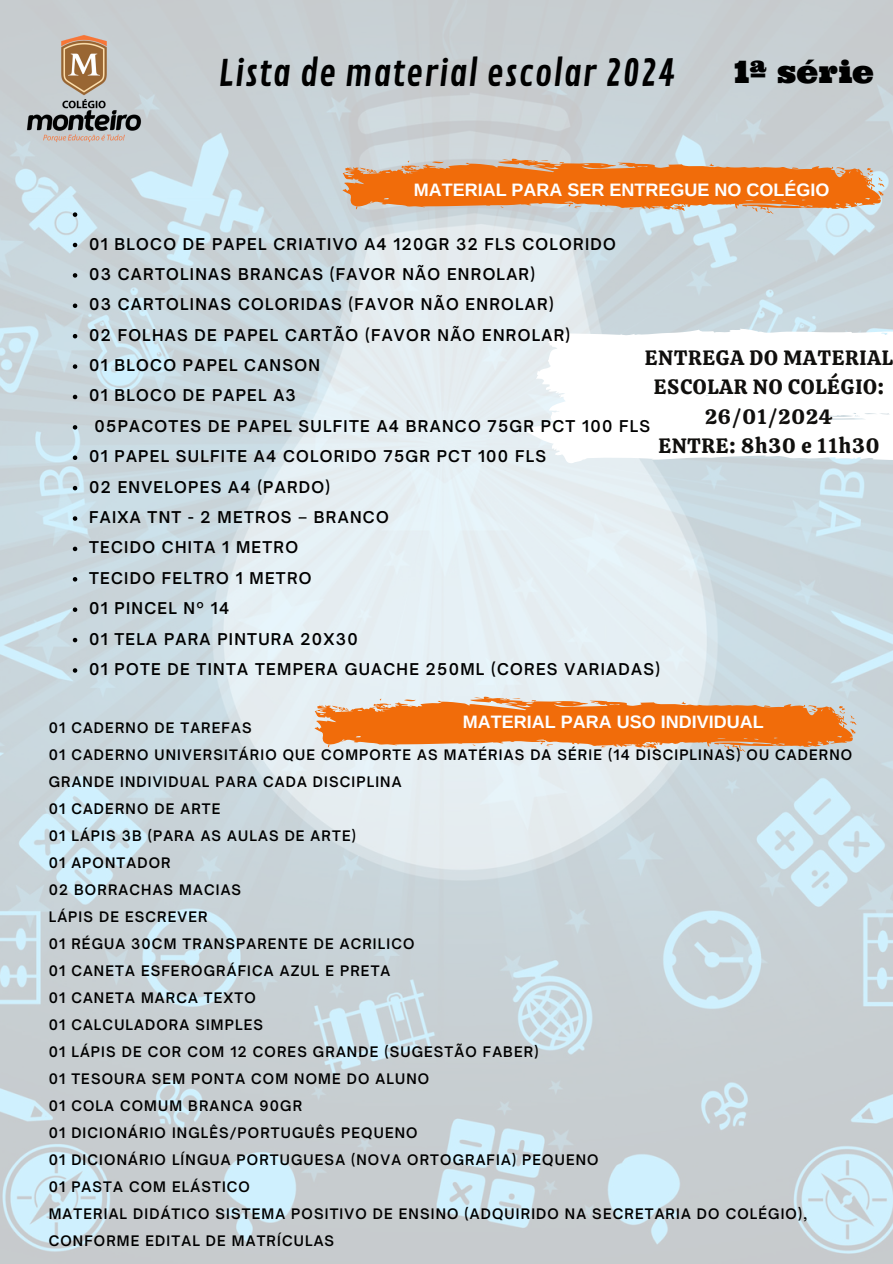
<style>
.page{position:relative;width:893px;height:1264px;background:#fff}
.page>*{position:absolute;margin:0;border:0;box-sizing:border-box;transform-origin:0 0}
.t1{font:35.85px "Contrail One";letter-spacing:.02em;color:#000}
.t2{font:30.9px "Ultra";color:#000}
.t3{font:20.7px/29.2px "Calistoga";letter-spacing:.04em;color:#100f0d;text-align:center}
.t4{font:700 18px "Arimo";color:#fff}
.t5{font:600 15.6px "Open Sauce One";letter-spacing:.085em;color:#000}
.t6{font:600 13.95px/27px "Open Sauce One";letter-spacing:.08em;color:#000}
</style>
<div class="page">
<img style="left:0;top:0;width:892px;height:1263px">
<img style="left:13px;top:20px;width:143px;height:137px">
<svg style="left:527px;top:327px;width:365px;height:138px"></svg>
<svg style="left:73px;top:212px;width:4px;height:5px"></svg>
<svg style="left:73px;top:243px;width:4px;height:4px"></svg>
<svg style="left:73px;top:273px;width:4px;height:5px"></svg>
<svg style="left:73px;top:303px;width:4px;height:5px"></svg>
<svg style="left:73px;top:334px;width:4px;height:4px"></svg>
<svg style="left:73px;top:364px;width:4px;height:5px"></svg>
<svg style="left:73px;top:395px;width:4px;height:4px"></svg>
<svg style="left:73px;top:425px;width:4px;height:4px"></svg>
<svg style="left:73px;top:455px;width:4px;height:5px"></svg>
<svg style="left:73px;top:486px;width:4px;height:4px"></svg>
<svg style="left:73px;top:516px;width:4px;height:5px"></svg>
<svg style="left:73px;top:546px;width:4px;height:5px"></svg>
<svg style="left:73px;top:577px;width:4px;height:4px"></svg>
<svg style="left:73px;top:607px;width:4px;height:5px"></svg>
<svg style="left:73px;top:638px;width:4px;height:4px"></svg>
<svg style="left:73px;top:668px;width:4px;height:4px"></svg>
<svg style="left:342px;top:157px;width:542px;height:57px;background:#e39052"></svg>
<svg style="left:314px;top:695px;width:542px;height:57px;background:#e99658"></svg>
<p class="t1" style="left:218px;top:52px;width:458px">Lista de material escolar 2024</p>
<p class="t2" style="left:734px;top:51px;width:141px">1ª série</p>
<p class="t4" style="left:413px;top:180px;width:417px">MATERIAL PARA SER ENTREGUE NO COLÉGIO</p>
<p class="t5" style="left:89px;top:234px;width:528px">01 BLOCO DE PAPEL CRIATIVO A4 120GR 32 FLS COLORIDO</p>
<p class="t5" style="left:89px;top:264px;width:447px">03 CARTOLINAS BRANCAS (FAVOR NÃO ENROLAR)</p>
<p class="t5" style="left:89px;top:295px;width:466px">03 CARTOLINAS COLORIDAS (FAVOR NÃO ENROLAR)</p>
<p class="t5" style="left:89px;top:325px;width:482px">02 FOLHAS DE PAPEL CARTÃO (FAVOR NÃO ENROLAR)</p>
<p class="t5" style="left:89px;top:355px;width:232px">01 BLOCO PAPEL CANSON</p>
<p class="t5" style="left:89px;top:386px;width:208px">01 BLOCO DE PAPEL A3</p>
<p class="t5" style="left:95px;top:416px;width:557px">05PACOTES DE PAPEL SULFITE A4 BRANCO 75GR PCT 100 FLS</p>
<p class="t5" style="left:89px;top:446px;width:458px">01 PAPEL SULFITE A4 COLORIDO 75GR PCT 100 FLS</p>
<p class="t5" style="left:89px;top:477px;width:242px">02 ENVELOPES A4 (PARDO)</p>
<p class="t5" style="left:89px;top:507px;width:301px">FAIXA TNT - 2 METROS – BRANCO</p>
<p class="t5" style="left:89px;top:538px;width:210px">TECIDO CHITA 1 METRO</p>
<p class="t5" style="left:89px;top:568px;width:224px">TECIDO FELTRO 1 METRO</p>
<p class="t5" style="left:89px;top:598px;width:141px">01 PINCEL Nº 14</p>
<p class="t5" style="left:89px;top:629px;width:270px">01 TELA PARA PINTURA 20X30</p>
<p class="t5" style="left:89px;top:659px;width:572px">01 POTE DE TINTA TEMPERA GUACHE 250ML (CORES VARIADAS)</p>
<p class="t3" style="left:644px;top:343px;width:250px">ENTREGA DO MATERIAL<br>ESCOLAR NO COLÉGIO:<br>26/01/2024</p>
<p class="t3" style="left:658px;top:431px;width:222px">ENTRE: 8h30 e 11h30</p>
<p class="t6" style="left:49px;top:714px;width:204px">01 CADERNO DE TAREFAS</p>
<p class="t4" style="left:463px;top:711px;width:302px">MATERIAL PARA USO INDIVIDUAL</p>
<p class="t6" style="left:49px;top:741px;width:805px">01 CADERNO UNIVERSITÁRIO QUE COMPORTE AS MATÉRIAS DA SÉRIE (14 DISCIPLINAS) OU CADERNO<br>GRANDE INDIVIDUAL PARA CADA DISCIPLINA</p>
<p class="t6" style="left:49px;top:795px;width:173px">01 CADERNO DE ARTE</p>
<p class="t6" style="left:49px;top:822px;width:309px">01 LÁPIS 3B (PARA AS AULAS DE ARTE)</p>
<p class="t6" style="left:49px;top:849px;width:123px">01 APONTADOR</p>
<p class="t6" style="left:49px;top:876px;width:194px">02 BORRACHAS MACIAS</p>
<p class="t6" style="left:49px;top:903px;width:160px">LÁPIS DE ESCREVER</p>
<p class="t6" style="left:49px;top:930px;width:367px">01 RÉGUA 30CM TRANSPARENTE DE ACRILICO</p>
<p class="t6" style="left:49px;top:957px;width:343px">01 CANETA ESFEROGRÁFICA AZUL E PRETA</p>
<p class="t6" style="left:49px;top:984px;width:209px">01 CANETA MARCA TEXTO</p>
<p class="t6" style="left:49px;top:1011px;width:216px">01 CALCULADORA SIMPLES</p>
<p class="t6" style="left:49px;top:1038px;width:491px">01 LÁPIS DE COR COM 12 CORES GRANDE (SUGESTÃO FABER)</p>
<p class="t6" style="left:49px;top:1065px;width:382px">01 TESOURA SEM PONTA COM NOME DO ALUNO</p>
<p class="t6" style="left:49px;top:1092px;width:255px">01 COLA COMUM BRANCA 90GR</p>
<p class="t6" style="left:49px;top:1119px;width:370px">01 DICIONÁRIO INGLÊS/PORTUGUÊS PEQUENO</p>
<p class="t6" style="left:49px;top:1146px;width:551px">01 DICIONÁRIO LÍNGUA PORTUGUESA (NOVA ORTOGRAFIA) PEQUENO</p>
<p class="t6" style="left:49px;top:1173px;width:203px">01 PASTA COM ELÁSTICO</p>
<p class="t6" style="left:49px;top:1200px;width:760px">MATERIAL DIDÁTICO SISTEMA POSITIVO DE ENSINO (ADQUIRIDO NA SECRETARIA DO COLÉGIO),<br>CONFORME EDITAL DE MATRÍCULAS</p>
</div>
